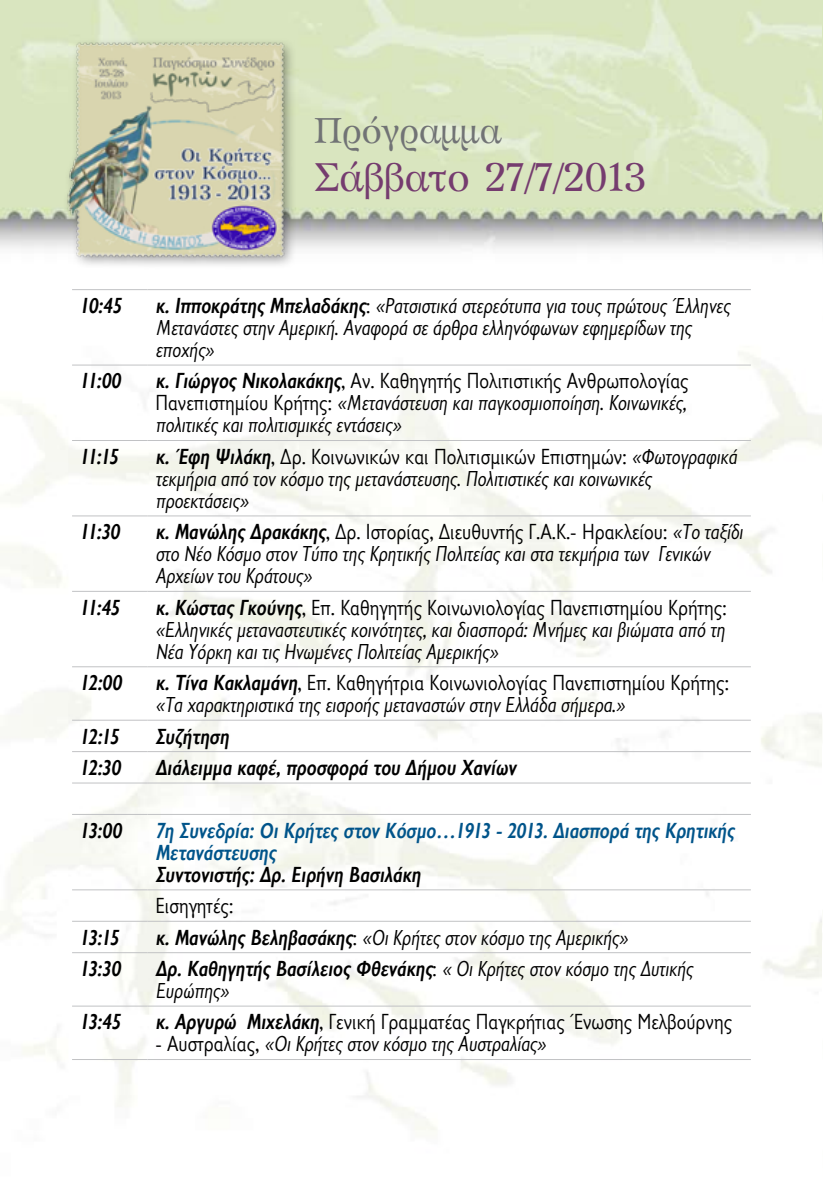
<style>
.page{position:relative;width:823px;height:1191px;background:#fff}
.page>*{position:absolute;margin:0;border:0;box-sizing:border-box;transform-origin:0 0}
.t1{font:40px "GFS Artemisia";color:#753c6f}
.t2{font:36px "GFS Artemisia";color:#717375}
.t3{font:22px/22px "Gill Sans Hel Sem Con It";color:#000}
.t4{font:22px "Gill Sans Hel SCOS";color:#000}
.t5{font:22px "Gill Sans Hel Sem Con Bd It";color:#000}
.t6{font:22px/22px "Gill Sans Hel Sem Con Bd It";color:#00548a}
.s1{font-family:"Gill Sans Hel Sem Con Bd It"}
.s2{font-family:"Gill Sans Hel SCOS"}
.s3{font-family:"Gill Sans Hel Sem Con It"}
</style>
<div class="page">
<img style="left:0;top:0;width:823px;height:1131px">
<hr style="left:147px;top:289px;width:603px;height:1px;background:#c1c2c4">
<hr style="left:72px;top:365px;width:75px;height:1px;background:#c1c2c4">
<hr style="left:147px;top:365px;width:603px;height:1px;background:#c1c2c4">
<hr style="left:72px;top:440px;width:75px;height:1px;background:#c1c2c4">
<hr style="left:147px;top:440px;width:603px;height:1px;background:#c1c2c4">
<hr style="left:72px;top:515px;width:75px;height:1px;background:#c1c2c4">
<hr style="left:147px;top:515px;width:603px;height:1px;background:#c1c2c4">
<hr style="left:72px;top:591px;width:75px;height:1px;background:#c1c2c4">
<hr style="left:147px;top:591px;width:603px;height:1px;background:#c1c2c4">
<hr style="left:72px;top:666px;width:75px;height:1px;background:#c1c2c4">
<hr style="left:147px;top:666px;width:603px;height:1px;background:#c1c2c4">
<hr style="left:72px;top:720px;width:75px;height:1px;background:#c1c2c4">
<hr style="left:147px;top:720px;width:603px;height:1px;background:#c1c2c4">
<hr style="left:72px;top:751px;width:75px;height:1px;background:#c1c2c4">
<hr style="left:147px;top:751px;width:603px;height:1px;background:#c1c2c4">
<hr style="left:72px;top:782px;width:75px;height:1px;background:#c1c2c4">
<hr style="left:147px;top:782px;width:603px;height:1px;background:#c1c2c4">
<hr style="left:72px;top:814px;width:75px;height:1px;background:#c1c2c4">
<hr style="left:147px;top:814px;width:603px;height:1px;background:#c1c2c4">
<hr style="left:72px;top:889px;width:75px;height:1px;background:#c1c2c4">
<hr style="left:147px;top:889px;width:603px;height:1px;background:#c1c2c4">
<hr style="left:72px;top:921px;width:75px;height:1px;background:#c1c2c4">
<hr style="left:147px;top:921px;width:603px;height:1px;background:#c1c2c4">
<hr style="left:72px;top:952px;width:75px;height:1px;background:#c1c2c4">
<hr style="left:147px;top:952px;width:603px;height:1px;background:#c1c2c4">
<hr style="left:72px;top:1005px;width:75px;height:1px;background:#c1c2c4">
<hr style="left:147px;top:1005px;width:603px;height:1px;background:#c1c2c4">
<hr style="left:72px;top:1059px;width:75px;height:1px;background:#c1c2c4">
<hr style="left:147px;top:1059px;width:603px;height:1px;background:#c1c2c4">
<div style="left:61px;top:36px;width:286px;height:300px;background:#000;opacity:.4"></div>
<img style="left:65px;top:33px;width:232px;height:233px">
<h2 class="t2" style="left:313px;top:104px;width:189px">Πρόγραμμα</h2>
<h1 class="t1" style="left:313px;top:147px;width:333px">Σάββατο 27/7/2013</h1>
<p class="t5" style="left:80px;top:293px;width:43px">10:45</p>
<p class="t3" style="left:155px;top:295px;width:576px"><span class="s1">κ. Ιπποκράτης Μπελαδάκης</span><span class="s2">:</span> «Ρατσιστικά στερεότυπα για τους πρώτους Έλληνες<br>Μετανάστες στην Αμερική. Αναφορά σε άρθρα ελληνόφωνων εφημερίδων της εποχής»</p>
<p class="t5" style="left:80px;top:369px;width:42px">11:00</p>
<p class="t4" style="left:155px;top:369px;width:534px"><span class="s1">κ. Γιώργος Νικολακάκης</span>, Αν. Καθηγητής Πολιτιστικής Ανθρωπολογίας</p>
<p class="t3" style="left:155px;top:392px;width:532px"><span class="s2">Πανεπιστημίου Κρήτης:</span> «Μετανάστευση και παγκοσμιοποίηση. Κοινωνικές, πολιτικές και πολιτισμικές εντάσεις»</p>
<p class="t5" style="left:80px;top:444px;width:39px">11:15</p>
<p class="t4" style="left:155px;top:444px;width:582px"><span class="s1">κ. Έφη Ψιλάκη</span>, Δρ. Κοινωνικών και Πολιτισμικών Επιστημών: <span class="s3">«Φωτογραφικά</span></p>
<p class="t3" style="left:155px;top:467px;width:497px">τεκμήρια από τον κόσμο της μετανάστευσης. Πολιτιστικές και κοινωνικές προεκτάσεις»</p>
<p class="t5" style="left:80px;top:520px;width:41px">11:30</p>
<p class="t4" style="left:155px;top:520px;width:588px"><span class="s1">κ. Μανώλης Δρακάκης</span>, Δρ. Ιστορίας, Διευθυντής Γ.Α.Κ.- Ηρακλείου: <span class="s3">«Το ταξίδι</span></p>
<p class="t3" style="left:155px;top:543px;width:555px">στο Νέο Κόσμο στον Τύπο της Κρητικής Πολιτείας και στα τεκμήρια των Γενικών<br>Αρχείων του Κράτους»</p>
<p class="t5" style="left:80px;top:595px;width:41px">11:45</p>
<p class="t4" style="left:155px;top:595px;width:572px"><span class="s1">κ. Κώστας Γκούνης</span>, Επ. Καθηγητής Κοινωνιολογίας Πανεπιστημίου Κρήτης:</p>
<p class="t3" style="left:155px;top:618px;width:571px">«Ελληνικές μεταναστευτικές κοινότητες, και διασπορά: Μνήμες και βιώματα από τη<br>Νέα Υόρκη και τις Ηνωμένες Πολιτείας Αμερικής»</p>
<p class="t5" style="left:80px;top:670px;width:43px">12:00</p>
<p class="t4" style="left:155px;top:670px;width:574px"><span class="s1">κ. Τίνα Κακλαμάνη</span>, Επ. Καθηγήτρια Κοινωνιολογίας Πανεπιστημίου Κρήτης:</p>
<p class="t3" style="left:155px;top:694px;width:470px">«Τα χαρακτηριστικά της εισροής μεταναστών στην Ελλάδα σήμερα.»</p>
<p class="t5" style="left:80px;top:724px;width:40px">12:15</p>
<p class="t5" style="left:155px;top:724px;width:75px">Συζήτηση</p>
<p class="t5" style="left:80px;top:755px;width:42px">12:30</p>
<p class="t5" style="left:155px;top:755px;width:362px">Διάλειμμα καφέ, προσφορά του Δήμου Χανίων</p>
<p class="t5" style="left:80px;top:818px;width:43px">13:00</p>
<p class="t6" style="left:155px;top:819px;width:580px">7η Συνεδρία: Οι Κρήτες στον Κόσμο…1913 - 2013. Διασπορά της Κρητικής<br>Μετανάστευσης</p>
<p class="t5" style="left:155px;top:862px;width:266px">Συντονιστής: Δρ. Ειρήνη Βασιλάκη</p>
<p class="t4" style="left:155px;top:893px;width:79px">Εισηγητές:</p>
<p class="t5" style="left:80px;top:925px;width:40px">13:15</p>
<p class="t3" style="left:155px;top:926px;width:474px"><span class="s1">κ. Μανώλης Βεληβασάκης</span><span class="s2">:</span> «Οι Κρήτες στον κόσμο της Αμερικής»</p>
<p class="t5" style="left:80px;top:956px;width:42px">13:30</p>
<p class="t5" style="left:155px;top:956px;width:538px">Δρ. Καθηγητής Βασίλειος Φθενάκης<span class="s2">:</span> <span class="s3">« Οι Κρήτες στον κόσμο της Δυτικής</span></p>
<p class="t3" style="left:155px;top:979px;width:75px">Ευρώπης»</p>
<p class="t5" style="left:80px;top:1009px;width:42px">13:45</p>
<p class="t4" style="left:155px;top:1009px;width:578px"><span class="s1">κ. Αργυρώ Μιχελάκη</span>, Γενική Γραμματέας Παγκρήτιας Ένωσης Μελβούρνης</p>
<p class="t3" style="left:155px;top:1033px;width:392px"><span class="s2">- Αυστραλίας,</span> «Οι Κρήτες στον κόσμο της Αυστραλίας»</p>
</div>
